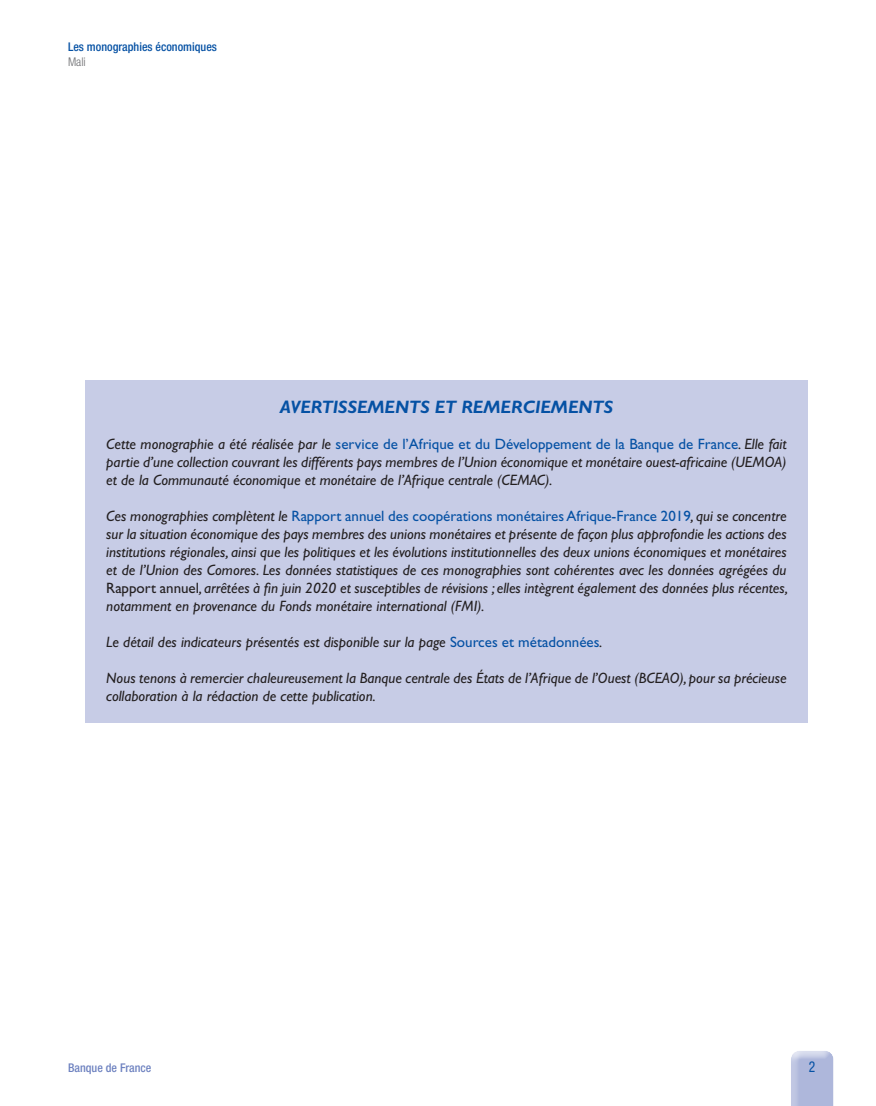
<style>
.page{position:relative;width:876px;height:1106px;background:#fff}
.page>*{position:absolute;margin:0;border:0;box-sizing:border-box;transform-origin:0 0}
.t1{font:italic 700 18px "Gill Sans Std";color:#0551a4}
.t2{font:italic 15px/18px "Gill Sans Std";color:#231f20;text-align:justify}
.t3{font:condensed 15px "Helvetica Neue LT Std";color:#0551a4;scale:.9 1}
.t4{font:500 condensed 12px "Helvetica Neue LT Std";color:#0551a4}
.t5{font:500 condensed 12px "Helvetica Neue LT Std";color:#6e82c0}
.t6{font:300 condensed 12px "Helvetica Neue LT Std";color:#6c6d70}
.s1{font-style:normal;color:#0551a4}
.s2{font-style:normal}
</style>
<div class="page">
<div style="left:791px;top:1051px;width:45px;height:55px;background:#fff;opacity:.75"></div>
<div style="left:85px;top:380px;width:723px;height:342px;background:#c7cce6"></div>
<p class="t4" style="left:68px;top:40px;width:151px">Les monographies économiques</p>
<p class="t6" style="left:68px;top:55px;width:19px">Mali</p>
<p class="t1" style="left:280px;top:397px;width:335px">AVERTISSEMENTS ET REMERCIEMENTS</p>
<p class="t2" style="left:106px;top:435px;width:682px">Cette monographie a été réalisée par le <span class="s1">service de l’Afrique et du Développement de la Banque de France</span>. Elle fait partie d’une collection couvrant les différents pays membres de l’Union économique et monétaire ouest-africaine (UEMOA) et de la Communauté économique et monétaire de l’Afrique centrale (CEMAC).</p>
<p class="t2" style="left:106px;top:507px;width:683px">Ces monographies complètent le <span class="s1">Rapport annuel des coopérations monétaires Afrique-France 2019</span>, qui se concentre sur la situation économique des pays membres des unions monétaires et présente de façon plus approfondie les actions des institutions régionales, ainsi que les politiques et les évolutions institutionnelles des deux unions économiques et monétaires et de l’Union des Comores. Les données statistiques de ces monographies sont cohérentes avec les données agrégées du <span class="s2">Rapport annuel</span>, arrêtées à fin juin 2020 et susceptibles de révisions ; elles intègrent également des données plus récentes, notamment en provenance du Fonds monétaire international (FMI).</p>
<p class="t2" style="left:106px;top:633px;width:498px">Le détail des indicateurs présentés est disponible sur la page <span class="s1">Sources et métadonnées</span>.</p>
<p class="t2" style="left:106px;top:669px;width:682px">Nous tenons à remercier chaleureusement la Banque centrale des États de l’Afrique de l’Ouest (BCEAO), pour sa précieuse collaboration à la rédaction de cette publication.</p>
<p class="t5" style="left:68px;top:1060px;width:85px">Banque de France</p>
<p class="t3" style="left:809px;top:1058px;width:9px">2</p>
</div>
